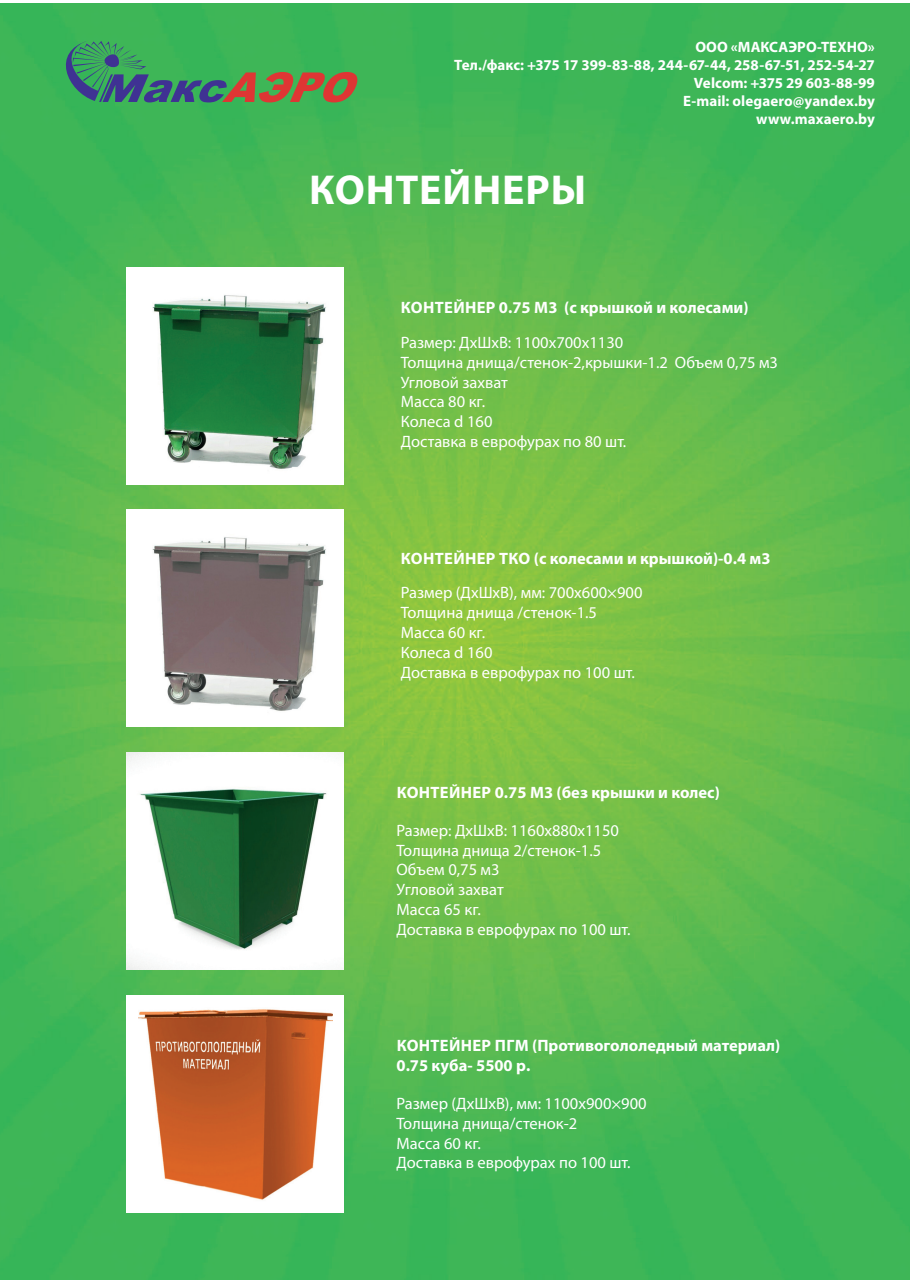
<style>
.page{position:relative;width:910px;height:1280px;background:#fff}
.page>*{position:absolute;margin:0;border:0;box-sizing:border-box;transform-origin:0 0}
.t1{font:700 42px "Myriad Pro";letter-spacing:.02em;color:#fff}
.t2{font:16.5px "Myriad Pro";color:#fff}
.t3{font:700 16.5px "Myriad Pro";color:#fff}
.t4{font:700 15px "Myriad Pro";letter-spacing:.005em;color:#fff}
</style>
<div class="page">
<img style="left:0;top:3px;width:910px;height:1277px">
<div style="left:127px;top:268px;width:217px;height:217px;background:#fff"></div>
<div style="left:127px;top:509px;width:217px;height:217px;background:#fff"></div>
<div style="left:127px;top:996px;width:217px;height:217px;background:#fff"></div>
<svg style="left:50px;top:40px;width:308px;height:62px;background:#4d935c"></svg>
<img style="left:152px;top:537px;width:174px;height:174px">
<img style="left:127px;top:753px;width:217px;height:217px">
<img style="left:138px;top:1009px;width:194px;height:191px">
<img style="left:152px;top:295px;width:174px;height:174px">
<p class="t4" style="left:695px;top:37px;width:181px">ООО «МАКСАЭРО-ТЕХНО»</p>
<p class="t4" style="left:454px;top:55px;width:422px">Тел./факс: +375 17 399-83-88, 244-67-44, 258-67-51, 252-54-27</p>
<p class="t4" style="left:694px;top:73px;width:182px">Velcom: +375 29 603-88-99</p>
<p class="t4" style="left:683px;top:91px;width:193px">E-mail: olegaero@yandex.by</p>
<p class="t4" style="left:756px;top:109px;width:120px">www.maxaero.by</p>
<p class="t1" style="left:309px;top:162px;width:279px">КОНТЕЙНЕРЫ</p>
<p class="t3" style="left:401px;top:297px;width:349px">КОНТЕЙНЕР 0.75 М3 (с крышкой и колесами)</p>
<p class="t2" style="left:401px;top:332px;width:224px">Размер: ДхШхВ: 1100х700х1130</p>
<p class="t2" style="left:401px;top:352px;width:379px">Толщина днища/стенок-2,крышки-1.2 Объем 0,75 м3</p>
<p class="t2" style="left:401px;top:372px;width:109px">Угловой захват</p>
<p class="t2" style="left:401px;top:392px;width:86px">Масса 80 кг.</p>
<p class="t2" style="left:401px;top:412px;width:93px">Колеса d 160</p>
<p class="t2" style="left:401px;top:431px;width:227px">Доставка в еврофурах по 80 шт.</p>
<p class="t3" style="left:401px;top:547px;width:371px">КОНТЕЙНЕР ТКО (с колесами и крышкой)-0.4 м3</p>
<p class="t2" style="left:401px;top:583px;width:243px">Размер (ДхШхВ), мм: 700х600×900</p>
<p class="t2" style="left:401px;top:602px;width:198px">Толщина днища /стенок-1.5</p>
<p class="t2" style="left:401px;top:622px;width:86px">Масса 60 кг.</p>
<p class="t2" style="left:401px;top:642px;width:93px">Колеса d 160</p>
<p class="t2" style="left:401px;top:662px;width:235px">Доставка в еврофурах по 100 шт.</p>
<p class="t3" style="left:397px;top:782px;width:325px">КОНТЕЙНЕР 0.75 М3 (без крышки и колес)</p>
<p class="t2" style="left:396px;top:820px;width:224px">Размер: ДхШхВ: 1160х880х1150</p>
<p class="t2" style="left:396px;top:840px;width:206px">Толщина днища 2/стенок-1.5</p>
<p class="t2" style="left:396px;top:860px;width:105px">Объем 0,75 м3</p>
<p class="t2" style="left:396px;top:879px;width:109px">Угловой захват</p>
<p class="t2" style="left:396px;top:899px;width:86px">Масса 65 кг.</p>
<p class="t2" style="left:396px;top:919px;width:235px">Доставка в еврофурах по 100 шт.</p>
<p class="t3" style="left:397px;top:1035px;width:385px">КОНТЕЙНЕР ПГМ (Противогололедный материал)</p>
<p class="t3" style="left:396px;top:1055px;width:135px">0.75 куба- 5500 р.</p>
<p class="t2" style="left:396px;top:1093px;width:252px">Размер (ДхШхВ), мм: 1100х900×900</p>
<p class="t2" style="left:396px;top:1113px;width:182px">Толщина днища/стенок-2</p>
<p class="t2" style="left:396px;top:1133px;width:86px">Масса 60 кг.</p>
<p class="t2" style="left:396px;top:1153px;width:235px">Доставка в еврофурах по 100 шт.</p>
</div>
